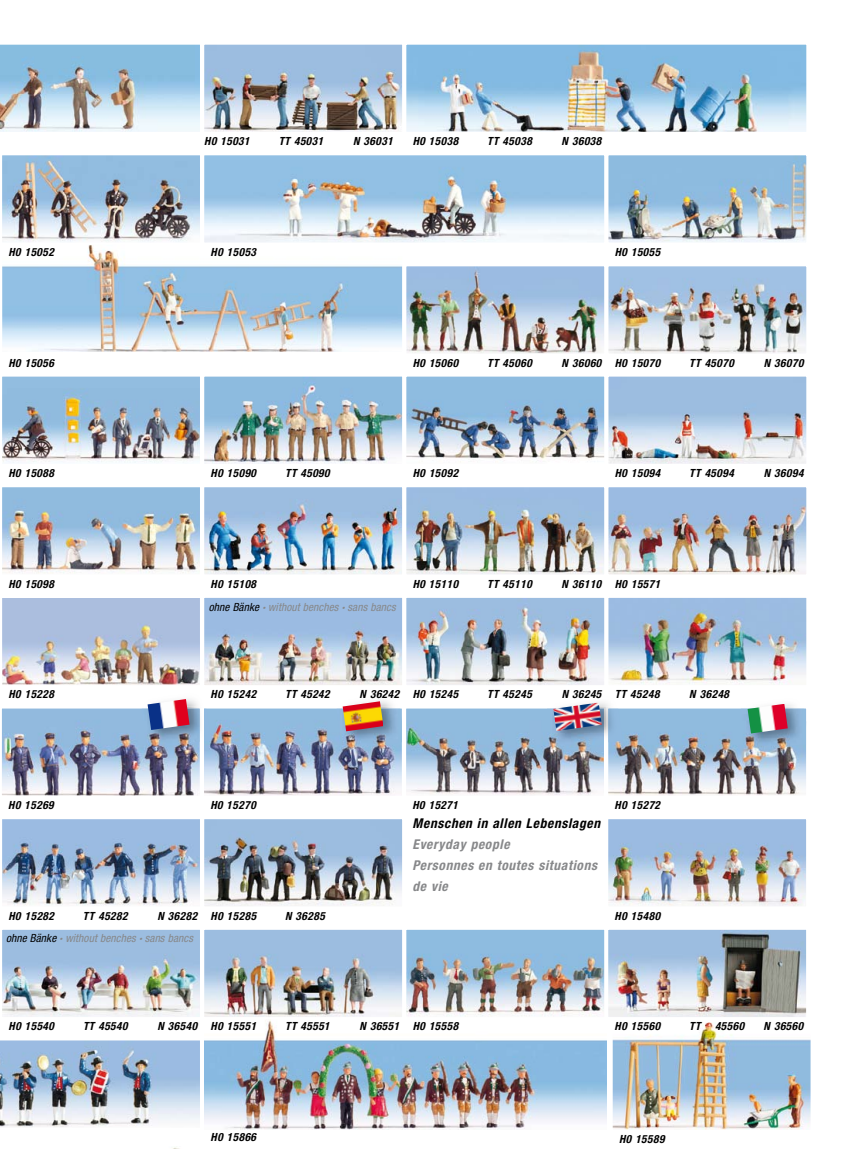
<style>
.page{position:relative;width:851px;height:1149px;background:#fff}
.page>*{position:absolute;margin:0;border:0;box-sizing:border-box;transform-origin:0 0}
.t1{font:italic 700 condensed 13.5px/21px "Helvetica Neue";color:#87888a}
.t2{font:italic 700 condensed 13.5px "Helvetica Neue";color:#000}
.t3{font:italic 700 condensed 11.25px "Helvetica Neue";color:#000}
.t4{font:italic condensed 11.25px "Helvetica Neue";color:#87888a}
.s1{color:#000}
.s2{font-weight:700}
</style>
<div class="page">
<img style="left:3px;top:245px;width:398px;height:106px">
<div style="left:0;top:242px;width:404px;height:112px;border:2px solid #fff"></div>
<img style="left:204px;top:1019px;width:402px;height:110px">
<hr style="left:0;top:264px;width:2px;height:94px;background:#fff">
<img style="left:205px;top:156px;width:398px;height:85px">
<div style="left:202px;top:153px;width:404px;height:91px;border:2px solid #fff"></div>
<img style="left:3px;top:156px;width:196px;height:85px">
<div style="left:0;top:153px;width:202px;height:91px;border:2px solid #fff"></div>
<img style="left:609px;top:156px;width:196px;height:85px">
<div style="left:606px;top:153px;width:202px;height:91px;border:2px solid #fff"></div>
<img style="left:0;top:44px;width:200px;height:88px">
<img style="left:3px;top:488px;width:196px;height:85px">
<div style="left:0;top:485px;width:202px;height:91px;border:2px solid #fff"></div>
<img style="left:205px;top:488px;width:196px;height:85px">
<div style="left:202px;top:485px;width:202px;height:91px;border:2px solid #fff"></div>
<img style="left:407px;top:488px;width:196px;height:85px">
<div style="left:404px;top:485px;width:202px;height:91px;border:2px solid #fff"></div>
<img style="left:609px;top:488px;width:196px;height:85px">
<div style="left:606px;top:485px;width:202px;height:91px;border:2px solid #fff"></div>
<img style="left:613px;top:1023px;width:196px;height:105px">
<div style="left:610px;top:1020px;width:202px;height:111px;border:2px solid #fff"></div>
<img style="left:0;top:1040px;width:200px;height:87px">
<img style="left:609px;top:819px;width:196px;height:86px">
<div style="left:606px;top:816px;width:202px;height:92px;border:2px solid #fff"></div>
<img style="left:3px;top:930px;width:196px;height:85px">
<div style="left:0;top:927px;width:202px;height:91px;border:2px solid #fff"></div>
<img style="left:205px;top:930px;width:196px;height:85px">
<div style="left:202px;top:927px;width:202px;height:91px;border:2px solid #fff"></div>
<img style="left:407px;top:930px;width:196px;height:85px">
<div style="left:404px;top:927px;width:202px;height:91px;border:2px solid #fff"></div>
<img style="left:407px;top:709px;width:196px;height:85px">
<div style="left:404px;top:706px;width:202px;height:91px;border:2px solid #fff"></div>
<img style="left:609px;top:709px;width:196px;height:85px">
<div style="left:606px;top:706px;width:202px;height:91px;border:2px solid #fff"></div>
<img style="left:205px;top:709px;width:196px;height:85px">
<div style="left:202px;top:706px;width:202px;height:91px;border:2px solid #fff"></div>
<img style="left:3px;top:709px;width:196px;height:85px">
<div style="left:0;top:706px;width:202px;height:91px;border:2px solid #fff"></div>
<img style="left:3px;top:598px;width:196px;height:86px">
<div style="left:0;top:595px;width:202px;height:92px;border:2px solid #fff"></div>
<img style="left:205px;top:598px;width:196px;height:86px">
<div style="left:202px;top:595px;width:202px;height:92px;border:2px solid #fff"></div>
<img style="left:407px;top:598px;width:196px;height:86px">
<div style="left:404px;top:595px;width:202px;height:92px;border:2px solid #fff"></div>
<img style="left:609px;top:598px;width:196px;height:86px">
<div style="left:606px;top:595px;width:202px;height:92px;border:2px solid #fff"></div>
<img style="left:609px;top:930px;width:196px;height:85px">
<div style="left:606px;top:927px;width:202px;height:91px;border:2px solid #fff"></div>
<img style="left:407px;top:267px;width:196px;height:85px">
<div style="left:404px;top:264px;width:202px;height:91px;border:2px solid #fff"></div>
<img style="left:609px;top:267px;width:196px;height:85px">
<div style="left:606px;top:264px;width:202px;height:91px;border:2px solid #fff"></div>
<img style="left:3px;top:377px;width:196px;height:86px">
<div style="left:0;top:374px;width:202px;height:92px;border:2px solid #fff"></div>
<img style="left:205px;top:377px;width:196px;height:86px">
<div style="left:202px;top:374px;width:202px;height:92px;border:2px solid #fff"></div>
<img style="left:407px;top:377px;width:196px;height:85px">
<div style="left:404px;top:374px;width:202px;height:92px;border:2px solid #fff"></div>
<img style="left:609px;top:377px;width:196px;height:86px">
<div style="left:606px;top:374px;width:202px;height:92px;border:2px solid #fff"></div>
<img style="left:3px;top:819px;width:196px;height:86px">
<img style="left:205px;top:819px;width:196px;height:86px">
<div style="left:202px;top:816px;width:202px;height:92px;border:2px solid #fff"></div>
<img style="left:205px;top:46px;width:196px;height:85px">
<div style="left:202px;top:43px;width:202px;height:91px;border:2px solid #fff"></div>
<img style="left:407px;top:46px;width:398px;height:85px">
<div style="left:404px;top:43px;width:404px;height:91px;border:2px solid #fff"></div>
<svg style="left:0;top:706px;width:1px;height:91px"></svg>
<img style="left:140px;top:699px;width:66px;height:42px">
<img style="left:204px;top:708px;width:7px;height:33px">
<img style="left:141px;top:708px;width:59px;height:41px">
<img style="left:147px;top:699px;width:42px;height:30px">
<img style="left:335px;top:701px;width:65px;height:7px">
<img style="left:402px;top:721px;width:2px;height:21px">
<img style="left:336px;top:708px;width:66px;height:42px">
<img style="left:342px;top:701px;width:41px;height:30px">
<img style="left:546px;top:702px;width:72px;height:41px">
<img style="left:547px;top:708px;width:57px;height:42px">
<img style="left:608px;top:708px;width:14px;height:34px">
<img style="left:553px;top:702px;width:48px;height:28px">
<img style="left:739px;top:704px;width:65px;height:4px">
<img style="left:806px;top:721px;width:2px;height:22px">
<img style="left:740px;top:708px;width:66px;height:44px">
<img style="left:747px;top:704px;width:40px;height:29px">
<p class="t3" style="left:204px;top:134px;width:50px">H0 15031</p>
<p class="t3" style="left:278px;top:134px;width:49px">TT 45031</p>
<p class="t3" style="left:353px;top:134px;width:44px">N 36031</p>
<p class="t3" style="left:412px;top:134px;width:50px">H0 15038</p>
<p class="t3" style="left:487px;top:134px;width:49px">TT 45038</p>
<p class="t3" style="left:561px;top:134px;width:44px">N 36038</p>
<p class="t3" style="left:9px;top:245px;width:50px">H0 15052</p>
<p class="t3" style="left:210px;top:245px;width:50px">H0 15053</p>
<p class="t3" style="left:614px;top:245px;width:50px">H0 15055</p>
<p class="t3" style="left:9px;top:356px;width:50px">H0 15056</p>
<p class="t3" style="left:412px;top:356px;width:50px">H0 15060</p>
<p class="t3" style="left:487px;top:356px;width:49px">TT 45060</p>
<p class="t3" style="left:561px;top:356px;width:103px">N 36060 H0 15070</p>
<p class="t3" style="left:689px;top:356px;width:49px">TT 45070</p>
<p class="t3" style="left:763px;top:356px;width:44px">N 36070</p>
<p class="t3" style="left:8px;top:466px;width:50px">H0 15088</p>
<p class="t3" style="left:210px;top:466px;width:50px">H0 15090</p>
<p class="t3" style="left:285px;top:466px;width:49px">TT 45090</p>
<p class="t3" style="left:412px;top:466px;width:50px">H0 15092</p>
<p class="t3" style="left:614px;top:466px;width:50px">H0 15094</p>
<p class="t3" style="left:689px;top:466px;width:49px">TT 45094</p>
<p class="t3" style="left:763px;top:466px;width:44px">N 36094</p>
<p class="t3" style="left:8px;top:576px;width:50px">H0 15098</p>
<p class="t3" style="left:210px;top:576px;width:50px">H0 15108</p>
<p class="t3" style="left:412px;top:576px;width:50px">H0 15110</p>
<p class="t3" style="left:487px;top:576px;width:49px">TT 45110</p>
<p class="t3" style="left:561px;top:576px;width:103px">N 36110 H0 15571</p>
<p class="t4" style="left:209px;top:600px;width:191px"><span class="s1">ohne Bänke</span> <span class="s2">·</span> withoutbenches<span class="s2">·</span> sansbancs</p>
<p class="t3" style="left:8px;top:687px;width:50px">H0 15228</p>
<p class="t3" style="left:210px;top:687px;width:50px">H0 15242</p>
<p class="t3" style="left:285px;top:687px;width:49px">TT 45242</p>
<p class="t3" style="left:359px;top:687px;width:103px">N 36242 H0 15245</p>
<p class="t3" style="left:487px;top:687px;width:49px">TT 45245</p>
<p class="t3" style="left:561px;top:687px;width:102px">N 36245 TT 45248</p>
<p class="t3" style="left:689px;top:687px;width:44px">N 36248</p>
<p class="t3" style="left:8px;top:797px;width:50px">H0 15269</p>
<p class="t3" style="left:210px;top:797px;width:50px">H0 15270</p>
<p class="t3" style="left:412px;top:797px;width:50px">H0 15271</p>
<p class="t3" style="left:614px;top:797px;width:50px">H0 15272</p>
<p class="t2" style="left:412px;top:815px;width:192px">Menschen in allen Lebenslagen</p>
<p class="t1" style="left:412px;top:833px;width:189px">Everyday people<br>Personnes en toutes situations de vie</p>
<p class="t3" style="left:9px;top:908px;width:50px">H0 15282</p>
<p class="t3" style="left:83px;top:908px;width:49px">TT 45282</p>
<p class="t3" style="left:157px;top:908px;width:103px">N 36282 H0 15285</p>
<p class="t3" style="left:285px;top:908px;width:44px">N 36285</p>
<p class="t3" style="left:614px;top:908px;width:50px">H0 15480</p>
<p class="t4" style="left:6px;top:930px;width:191px"><span class="s1">ohne Bänke</span> <span class="s2">·</span> withoutbenches<span class="s2">·</span> sansbancs</p>
<p class="t3" style="left:9px;top:1019px;width:50px">H0 15540</p>
<p class="t3" style="left:83px;top:1019px;width:49px">TT 45540</p>
<p class="t3" style="left:157px;top:1019px;width:103px">N 36540 H0 15551</p>
<p class="t3" style="left:285px;top:1019px;width:49px">TT 45551</p>
<p class="t3" style="left:359px;top:1019px;width:103px">N 36551 H0 15558</p>
<p class="t3" style="left:614px;top:1019px;width:50px">H0 15560</p>
<p class="t3" style="left:689px;top:1019px;width:59px">TT 45560</p>
<p class="t3" style="left:763px;top:1019px;width:44px">N 36560</p>
<p class="t3" style="left:210px;top:1129px;width:50px">H0 15866</p>
<p class="t3" style="left:619px;top:1131px;width:50px">H0 15589</p>
</div>
